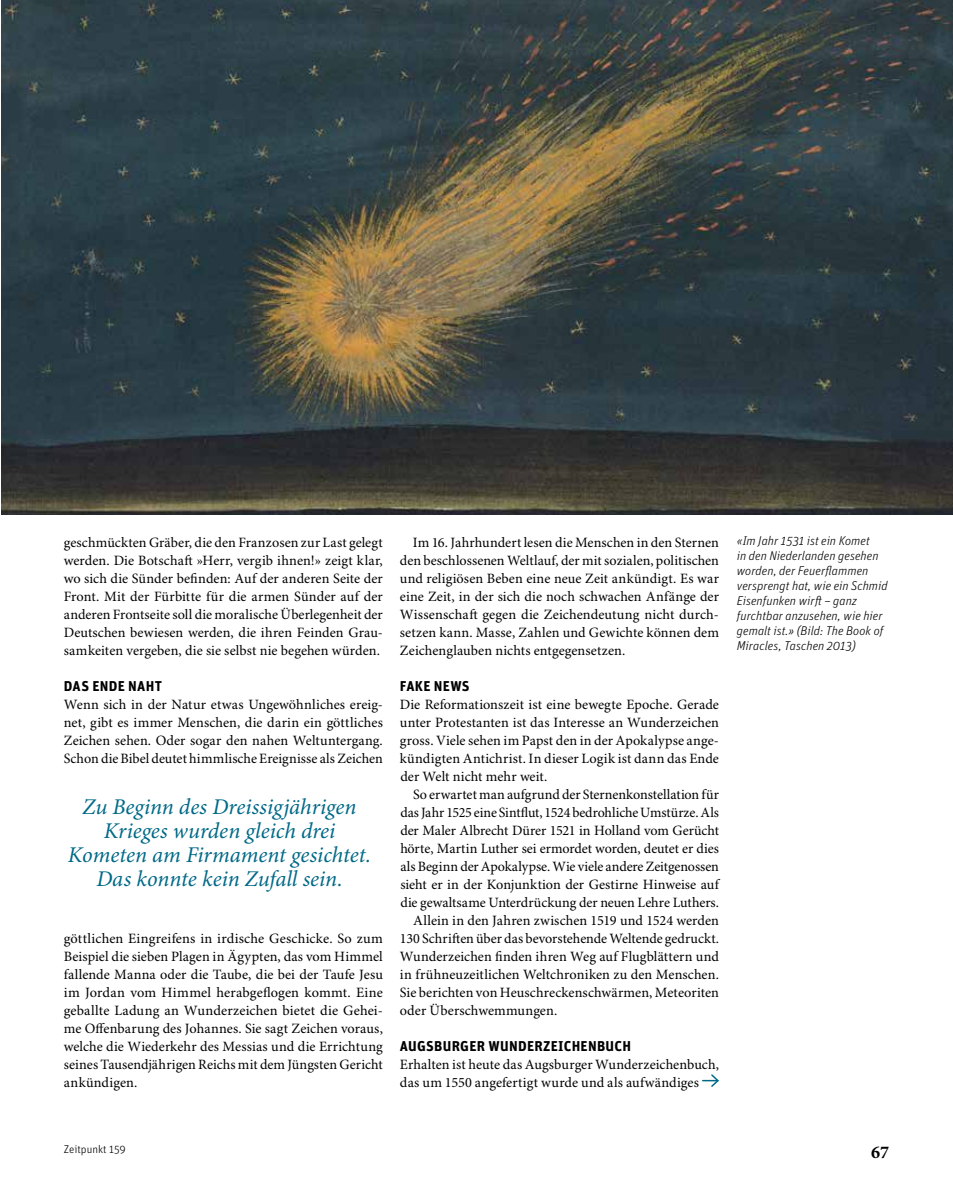
<style>
.page{position:relative;width:953px;height:1191px;background:#fff}
.page>*{position:absolute;margin:0;border:0;box-sizing:border-box;transform-origin:0 0}
.t1{font:italic 22.5px/24px "Minion Pro";letter-spacing:-.005em;color:#006987;text-align:center}
.t2{font:700 18px "Minion Pro";color:#000}
.t3{font:14.25px/18px "Minion Pro";letter-spacing:.005em;color:#000;text-align:justify}
.t4{font:700 14.25px "Unit OT";letter-spacing:.02em;color:#000}
.t5{font:italic 300 12.75px/15px "Unit OT";color:#000}
.t6{font:300 11.25px "Unit OT";color:#000}
</style>
<div class="page">
<svg style="left:702px;top:1074px;width:17px;height:13px"></svg>
<img style="left:1px;top:0;width:951px;height:514px">
<p class="t3" style="left:64px;top:533px;width:320px">geschmückten Gräber, die den Franzosen zur Last gelegt werden. Die Botschaft »Herr, vergib ihnen!» zeigt klar, wo sich die Sünder befinden: Auf der anderen Seite der Front. Mit der Fürbitte für die armen Sünder auf der anderen Frontseite soll die moralische Überlegenheit der Deutschen bewiesen werden, die ihren Feinden Grau&shy;samkeiten vergeben, die sie selbst nie begehen würden.</p>
<p class="t4" style="left:64px;top:676px;width:100px">DAS ENDE NAHT</p>
<p class="t3" style="left:64px;top:695px;width:320px">Wenn sich in der Natur etwas Ungewöhnliches ereig&shy;net, gibt es immer Menschen, die darin ein göttliches Zeichen sehen. Oder sogar den nahen Weltuntergang.<br>Schon die Bibel deutet himmlische Ereignisse als Zeichen</p>
<h1 class="t1" style="left:68px;top:796px;width:305px">Zu Beginn des Dreissigjährigen<br>Krieges wurden gleich drei<br>Kometen am Firmament gesichtet.<br>Das konnte kein Zufall sein.</h1>
<p class="t3" style="left:64px;top:929px;width:320px">göttlichen Eingreifens in irdische Geschicke. So zum Beispiel die sieben Plagen in Ägypten, das vom Himmel fallende Manna oder die Taube, die bei der Taufe Jesu im Jordan vom Himmel herabgeflogen kommt. Eine geballte Ladung an Wunderzeichen bietet die Gehei&shy;me Offenbarung des Johannes. Sie sagt Zeichen voraus, welche die Wiederkehr des Messias und die Errichtung seines Tausendjährigen Reichs mit dem Jüngsten Gericht ankündigen.</p>
<p class="t3" style="left:400px;top:533px;width:320px;text-indent:13px">Im 16. Jahrhundert lesen die Menschen in den Sternen den beschlossenen Weltlauf, der mit sozialen, politischen und religiösen Beben eine neue Zeit ankündigt. Es war eine Zeit, in der sich die noch schwachen Anfänge der Wissenschaft gegen die Zeichendeutung nicht durch&shy;setzen kann. Masse, Zahlen und Gewichte können dem Zeichenglauben nichts entgegensetzen.</p>
<p class="t4" style="left:400px;top:676px;width:71px">FAKE NEWS</p>
<p class="t3" style="left:400px;top:695px;width:320px">Die Reformationszeit ist eine bewegte Epoche. Gerade unter Protestanten ist das Interesse an Wunderzeichen gross. Viele sehen im Papst den in der Apokalypse ange&shy;kündigten Antichrist. In dieser Logik ist dann das Ende der Welt nicht mehr weit.</p>
<p class="t3" style="left:413px;top:785px;width:307px">So erwartet man aufgrund der Sternenkonstellation für</p>
<p class="t3" style="left:400px;top:803px;width:320px">das Jahr 1525 eine Sintflut, 1524 bedrohliche Umstürze. Als</p>
<p class="t3" style="left:400px;top:821px;width:320px">der Maler Albrecht Dürer 1521 in Holland vom Gerücht</p>
<p class="t3" style="left:400px;top:839px;width:320px">hörte, Martin Luther sei ermordet worden, deutet er dies</p>
<p class="t3" style="left:400px;top:857px;width:320px">als Beginn der Apokalypse. Wie viele andere Zeitgenossen</p>
<p class="t3" style="left:400px;top:875px;width:320px">sieht er in der Konjunktion der Gestirne Hinweise auf</p>
<p class="t3" style="left:400px;top:893px;width:320px">die gewaltsame Unterdrückung der neuen Lehre Luthers.</p>
<p class="t3" style="left:413px;top:911px;width:307px">Allein in den Jahren zwischen 1519 und 1524 werden</p>
<p class="t3" style="left:400px;top:929px;width:320px">130 Schriften über das bevorstehende Weltende gedruckt.</p>
<p class="t3" style="left:400px;top:947px;width:320px">Wunderzeichen finden ihren Weg auf Flugblättern und</p>
<p class="t3" style="left:400px;top:965px;width:320px">in frühneuzeitlichen Weltchroniken zu den Menschen.</p>
<p class="t3" style="left:400px;top:983px;width:320px">Sie berichten von Heuschreckenschwärmen, Meteoriten</p>
<p class="t3" style="left:400px;top:1001px;width:159px">oder Überschwemmungen.</p>
<p class="t4" style="left:400px;top:1036px;width:233px">AUGSBURGER WUNDERZEICHENBUCH</p>
<p class="t3" style="left:400px;top:1055px;width:320px">Erhalten ist heute das Augsburger Wunderzeichenbuch, das um 1550 angefertigt wurde und als aufwändiges</p>
<p class="t5" style="left:736px;top:533px;width:152px">«Im Jahr 1531 ist ein Komet<br>in den Niederlanden gesehen worden, der Feuerflammen versprengt hat, wie ein Schmid<br>Eisenfunken wirft – ganz furchtbar anzusehen, wie hier gemalt ist.» (Bild: The Book of<br>Miracles, Taschen 2013)</p>
<p class="t6" style="left:64px;top:1142px;width:64px">Zeitpunkt 159</p>
<p class="t2" style="left:871px;top:1141px;width:19px">67</p>
</div>
